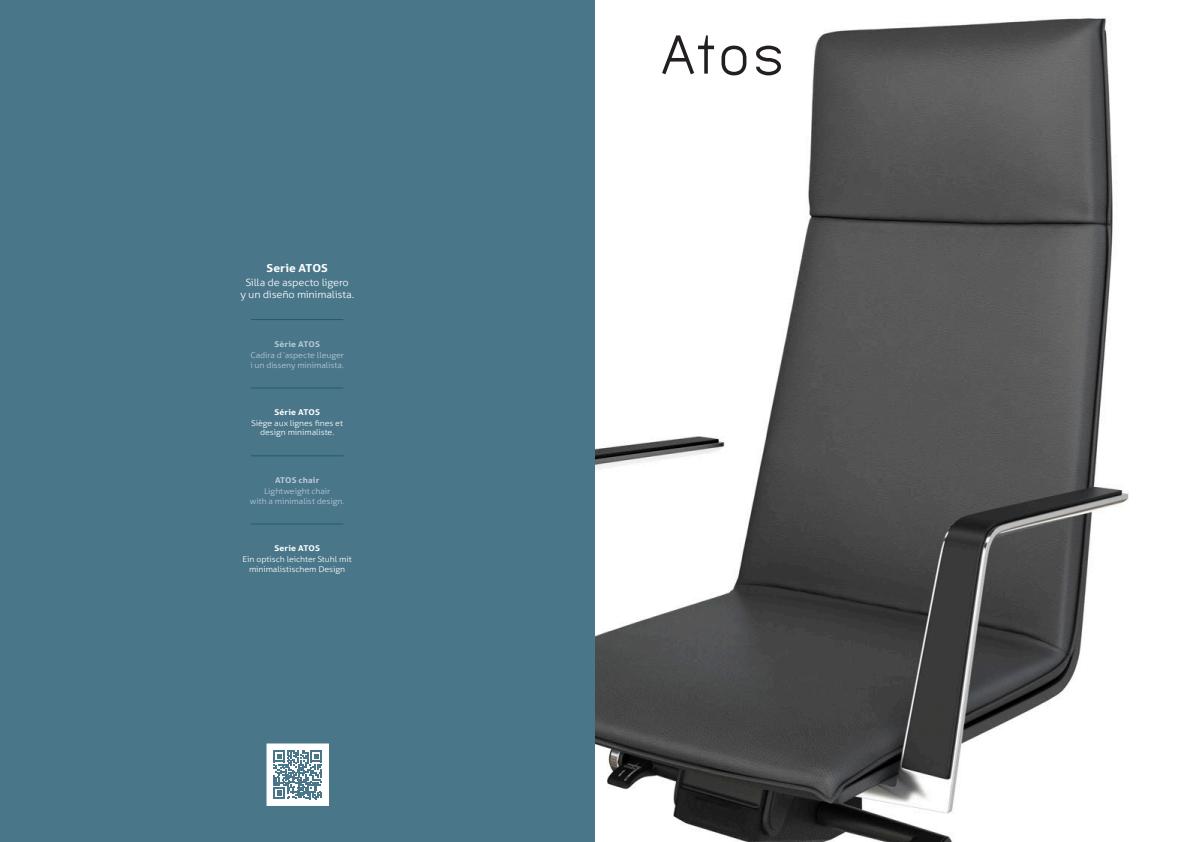
<style>
.page{position:relative;width:1191px;height:842px;background:#fff}
.page>*{position:absolute;margin:0;border:0;box-sizing:border-box;transform-origin:0 0}
.t1{font:59.7px "Bernur Normal";color:#231f20}
.TITOL_-_Castellà{font:700 11px "Aller";color:#fff;scale:1.1 1}
.TEXT_-_Castellà{font:300 10px/12px "Aller";letter-spacing:-.02em;color:#fff;text-align:center;scale:1.1 1}
.TEXT_-_Altres_idiome{font:300 8px/9.6px "Aller";letter-spacing:-.01em;color:#fff;text-align:center;scale:1.1 1}
.TEXT_-_Altres_idiome-2{font:300 8px/9.6px "Aller";letter-spacing:-.01em;color:#b9ccd7;scale:1.1 1}
.TITOL_-_Altres_Idiom{font:700 8px "Aller";letter-spacing:.015em;color:#b9ccd7;scale:1.1 1}
.TITOL_-_Altres_Idiom-2{font:700 8px "Aller";letter-spacing:.015em;color:#fff;scale:1.1 1}
</style>
<div class="page">
<div style="left:0;top:0;width:595px;height:842px;background:#497689"></div>
<hr style="left:251px;top:319px;width:92px;height:1px;background:#255a6e">
<hr style="left:251px;top:387px;width:92px;height:1px;background:#255a6e">
<hr style="left:251px;top:455px;width:92px;height:1px;background:#255a6e">
<hr style="left:251px;top:523px;width:92px;height:1px;background:#255a6e">
<div style="left:267px;top:744px;width:62px;height:62px;background:#fff"></div>
<svg style="left:273px;top:750px;width:49px;height:49px"></svg>
<img style="left:595px;top:18px;width:534px;height:824px">
<p class="TITOL_-_Castellà" style="left:266px;top:262px;width:57px">Serie ATOS</p>
<p class="TEXT_-_Castellà" style="left:240px;top:276px;width:105px">Silla de aspecto ligero<br>y un diseño minimalista.</p>
<p class="TITOL_-_Altres_Idiom" style="left:274px;top:339px;width:43px">Sèrie ATOS</p>
<p class="TEXT_-_Altres_idiome-2" style="left:250px;top:350px;width:87px">Cadira d´aspecte lleuger i un disseny minimalista.</p>
<p class="TITOL_-_Altres_Idiom-2" style="left:274px;top:407px;width:43px">Série ATOS</p>
<p class="TEXT_-_Altres_idiome" style="left:251px;top:418px;width:85px">Siège aux lignes fines et design minimaliste.</p>
<p class="TITOL_-_Altres_Idiom" style="left:275px;top:475px;width:42px">ATOS chair</p>
<p class="TEXT_-_Altres_idiome-2" style="left:250px;top:486px;width:88px;text-align:center">Lightweight chair<br>with a minimalist design.</p>
<p class="TITOL_-_Altres_Idiom-2" style="left:274px;top:543px;width:43px">Serie ATOS</p>
<p class="TEXT_-_Altres_idiome" style="left:243px;top:554px;width:101px">Ein optisch leichter Stuhl mit minimalistischem Design</p>
<p class="t1" style="left:657px;top:25px;width:130px">Atos</p>
</div>
